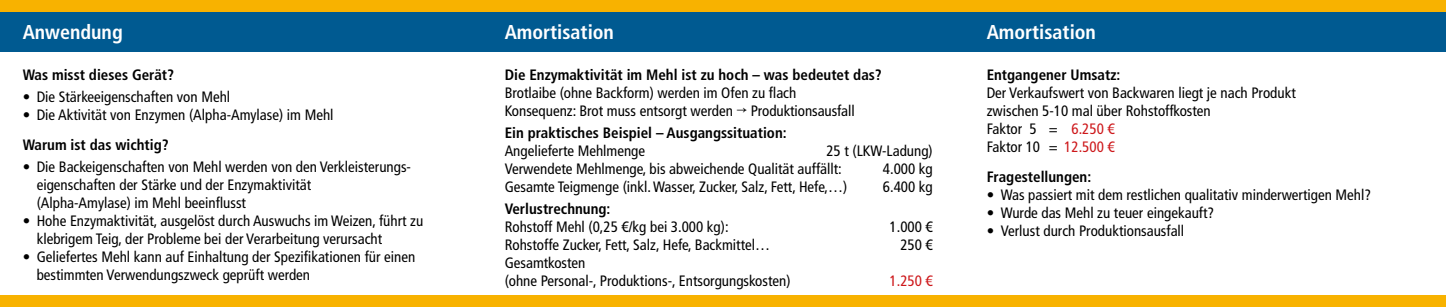
<style>
.page{position:relative;width:1446px;height:307px;background:#fff}
.page>*{position:absolute;margin:0;border:0;box-sizing:border-box;transform-origin:0 0}
.t1{font:700 condensed 20px "Frutiger LT Std";color:#fff}
.t2{font:condensed 15px/18px "Frutiger LT Std";color:#000}
.t3{font:700 condensed 15px "Frutiger LT Std";color:#000}
.t4{font:condensed 15px "Frutiger LT Std";color:#cd171a}
.s1{font-family:"Arial Unicode MS";font-stretch:normal}
.s2{color:#cd171a}
</style>
<div class="page">
<div style="left:0;top:0;width:1446px;height:51px;background:#005a91"></div>
<div style="left:0;top:295px;width:1446px;height:11px;background:#f8b200"></div>
<div style="left:0;top:0;width:1446px;height:11px;background:#f8b200"></div>
<h1 class="t1" style="left:23px;top:20px;width:102px">Anwendung</h1>
<p class="t3" style="left:23px;top:65px;width:153px">Was misst dieses Gerät?</p>
<p class="t2" style="left:23px;top:87px;width:209px">• Die Stärkeeigenschaften von Mehl</p>
<p class="t2" style="left:23px;top:105px;width:312px">• Die Aktivität von Enzymen (Alpha-Amylase) im Mehl</p>
<p class="t3" style="left:23px;top:135px;width:148px">Warum ist das wichtig?</p>
<p class="t2" style="left:37px;top:157px;width:376px;text-indent:-14px">• Die Backeigenschaften von Mehl werden von den Verkleisterungs&shy;eigenschaften der Stärke und der Enzymaktivität<br>(Alpha-Amylase) im Mehl beeinflusst</p>
<p class="t2" style="left:37px;top:211px;width:388px;text-indent:-14px">• Hohe Enzymaktivität, ausgelöst durch Auswuchs im Weizen, führt zu klebrigem Teig, der Probleme bei der Verarbeitung verursacht</p>
<p class="t2" style="left:37px;top:247px;width:380px;text-indent:-14px">• Geliefertes Mehl kann auf Einhaltung der Spezifikationen für einen bestimmten Verwendungszweck geprüft werden</p>
<h1 class="t1" style="left:505px;top:20px;width:111px">Amortisation</h1>
<h1 class="t1" style="left:986px;top:20px;width:111px">Amortisation</h1>
<p class="t3" style="left:505px;top:65px;width:379px">Die Enzymaktivität im Mehl ist zu hoch – was bedeutet das?</p>
<p class="t2" style="left:505px;top:83px;width:351px">Brotlaibe (ohne Backform) werden im Ofen zu flach<br>Konsequenz: Brot muss entsorgt werden <span class="s1">→</span> Produktionsausfall</p>
<p class="t3" style="left:505px;top:123px;width:283px">Ein praktisches Beispiel – Ausgangssituation:</p>
<p class="t2" style="left:505px;top:141px;width:142px">Angelieferte Mehlmenge</p>
<p class="t3" style="left:986px;top:65px;width:135px">Entgangener Umsatz:</p>
<p class="t2" style="left:986px;top:83px;width:311px">Der Verkaufswert von Backwaren liegt je nach Produkt zwischen 5-10 mal über Rohstoffkosten<br>Faktor 5 = <span class="s2">6.250 €<br></span>Faktor 10 = <span class="s2">12.500 €</span></p>
<p class="t3" style="left:986px;top:167px;width:106px">Fragestellungen:</p>
<p class="t2" style="left:986px;top:185px;width:386px">• Was passiert mit dem restlichen qualitativ minderwertigen Mehl?</p>
<p class="t2" style="left:986px;top:203px;width:229px">• Wurde das Mehl zu teuer eingekauft?</p>
<p class="t2" style="left:986px;top:221px;width:199px">• Verlust durch Produktionsausfall</p>
<p class="t2" style="left:505px;top:141px;width:429px;text-indent:322px">25 t (LKW-Ladung)<br>Verwendete Mehlmenge, bis abweichende Qualität auffällt:</p>
<p class="t2" style="left:883px;top:159px;width:51px">4.000 kg</p>
<p class="t2" style="left:505px;top:177px;width:344px">Gesamte Teigmenge (inkl. Wasser, Zucker, Salz, Fett, Hefe,…)</p>
<p class="t2" style="left:883px;top:177px;width:51px">6.400 kg</p>
<p class="t3" style="left:505px;top:199px;width:107px">Verlustrechnung:</p>
<p class="t2" style="left:505px;top:217px;width:225px">Rohstoff Mehl (0,25 €/kg bei 3.000 kg):</p>
<p class="t2" style="left:889px;top:217px;width:45px">1.000 €</p>
<p class="t2" style="left:505px;top:235px;width:267px">Rohstoffe Zucker, Fett, Salz, Hefe, Backmittel…</p>
<p class="t2" style="left:900px;top:235px;width:34px">250 €</p>
<p class="t2" style="left:505px;top:253px;width:287px">Gesamtkosten<br>(ohne Personal-, Produktions-, Entsorgungskosten)</p>
<p class="t4" style="left:889px;top:271px;width:45px">1.250 €</p>
</div>
